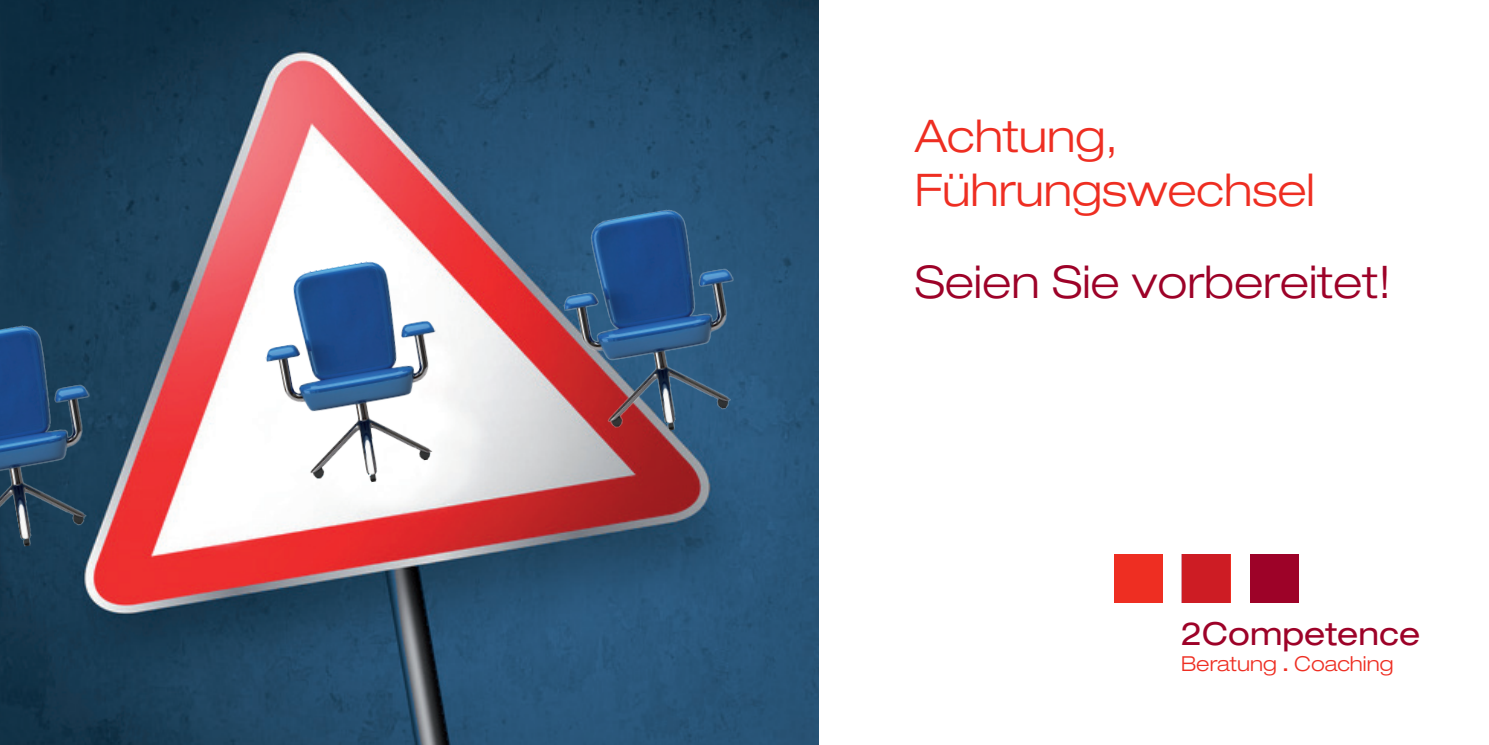
<style>
.page{position:relative;width:1489px;height:745px;background:#fff}
.page>*{position:absolute;margin:0;border:0;box-sizing:border-box;transform-origin:0 0}
.t1{font:300 expanded 45px "Helvetica Neue";color:#ee2e22}
.t2{font:300 expanded 45px "Helvetica Neue";color:#9d0228}
.t3{font:expanded 31.75px "Helvetica Neue";color:#9d0228}
.t4{font:300 expanded 20.5px "Helvetica Neue";color:#ee2e22}
.s1{font-weight:700;font-size:15.5px}
</style>
<div class="page">
<img style="left:0;top:0;width:819px;height:744px">
<img style="left:252px;top:252px;width:207px;height:244px">
<img style="left:550px;top:200px;width:207px;height:244px">
<img style="left:0;top:316px;width:113px;height:234px">
<div style="left:1113px;top:553px;width:49px;height:49px;background:#ee2e22"></div>
<div style="left:1181px;top:553px;width:49px;height:49px;background:#cd1c24"></div>
<div style="left:1249px;top:553px;width:49px;height:49px;background:#9d0228"></div>
<p class="t1" style="left:914px;top:109px;width:205px">Achtung,</p>
<p class="t1" style="left:914px;top:163px;width:402px">Führungswechsel</p>
<p class="t2" style="left:914px;top:255px;width:478px">Seien Sie vorbereitet!</p>
<p class="t3" style="left:1180px;top:614px;width:241px">2Competence</p>
<p class="t4" style="left:1180px;top:651px;width:214px">Beratung <span class="s1">.</span> Coaching</p>
</div>
